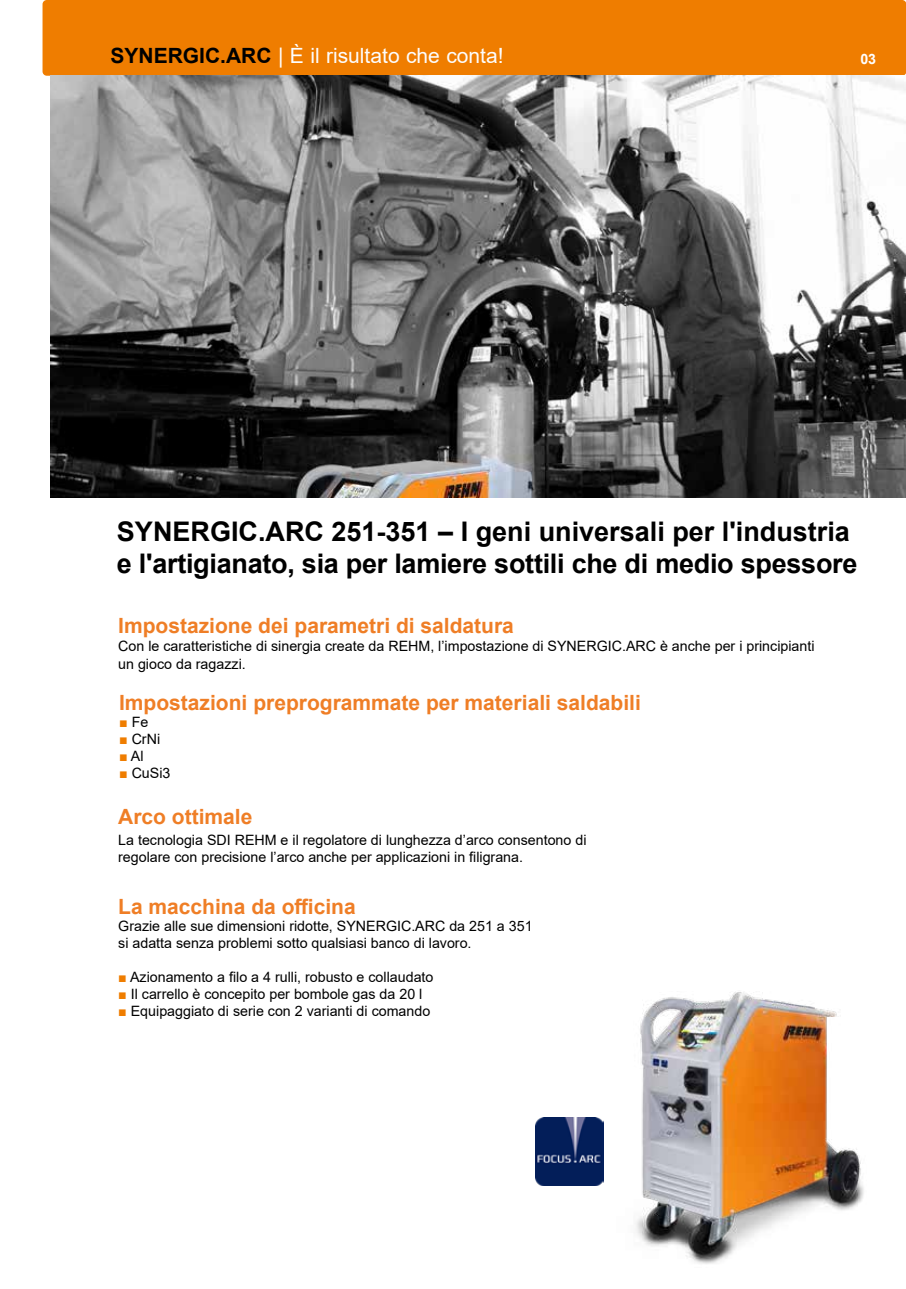
<style>
.page{position:relative;width:906px;height:1289px;background:#fff}
.page>*{position:absolute;margin:0;border:0;box-sizing:border-box;transform-origin:0 0}
.t1{font:700 27px/32.4px "Arial";letter-spacing:-.01em;color:#000}
.t2{font:700 21px "Arial";color:#ef7e26}
.t3{font:21px "Arial";color:#fdfdfd}
.t4{font:14.25px/17.1px "Arial";color:#000}
.t5{font:700 14.25px "Arial";color:#fff}
.s1{font-weight:700;color:#000}
.s2{color:#fff}
.s3{color:#ef7d00}
</style>
<div class="page">
<div style="left:43px;top:0;width:863px;height:76px;background:#ef7d00;border-radius:4px"></div>
<img style="left:536px;top:1117px;width:68px;height:68px">
<img style="left:50px;top:76px;width:856px;height:421px">
<img style="left:635px;top:992px;width:229px;height:272px">
<h2 class="t3" style="left:111px;top:41px;width:394px"><span class="s1">SYNERGIC.ARC</span> <span class="s2">|</span> È il risultato che conta!</h2>
<p class="t5" style="left:860px;top:48px;width:17px">03</p>
<h1 class="t1" style="left:117px;top:515px;width:742px">SYNERGIC.ARC 251-351 – I geni universali per l'industria e l'artigianato, sia per lamiere sottili che di medio spessore</h1>
<h2 class="t2" style="left:118px;top:611px;width:397px">Impostazione dei parametri di saldatura</h2>
<p class="t4" style="left:118px;top:637px;width:698px;line-height:18px">Con le caratteristiche di sinergia create da REHM, l’impostazione di SYNERGIC.ARC è anche per i principianti un gioco da ragazzi.</p>
<h2 class="t2" style="left:119px;top:687px;width:523px">Impostazioni preprogrammate per materiali saldabili</h2>
<p class="t4" style="left:119px;top:713px;width:31px"><span class="s3">■</span> Fe</p>
<p class="t4" style="left:119px;top:730px;width:43px"><span class="s3">■</span> CrNi</p>
<p class="t4" style="left:119px;top:747px;width:26px"><span class="s3">■</span> Al</p>
<p class="t4" style="left:119px;top:764px;width:53px"><span class="s3">■</span> CuSi3</p>
<h2 class="t2" style="left:118px;top:802px;width:136px">Arco ottimale</h2>
<p class="t4" style="left:118px;top:831px;width:470px">La tecnologia SDI REHM e il regolatore di lunghezza d’arco consentono di regolare con precisione l’arco anche per applicazioni in filigrana.</p>
<h2 class="t2" style="left:118px;top:892px;width:239px">La macchina da officina</h2>
<p class="t4" style="left:118px;top:916px;width:416px">Grazie alle sue dimensioni ridotte, SYNERGIC.ARC da 251 a 351 si adatta senza problemi sotto qualsiasi banco di lavoro.</p>
<p class="t4" style="left:118px;top:968px;width:317px"><span class="s3">■</span> Azionamento a filo a 4 rulli, robusto e collaudato</p>
<p class="t4" style="left:118px;top:985px;width:306px"><span class="s3">■</span> Il carrello è concepito per bombole gas da 20 l</p>
<p class="t4" style="left:118px;top:1002px;width:313px"><span class="s3">■</span> Equipaggiato di serie con 2 varianti di comando</p>
</div>
